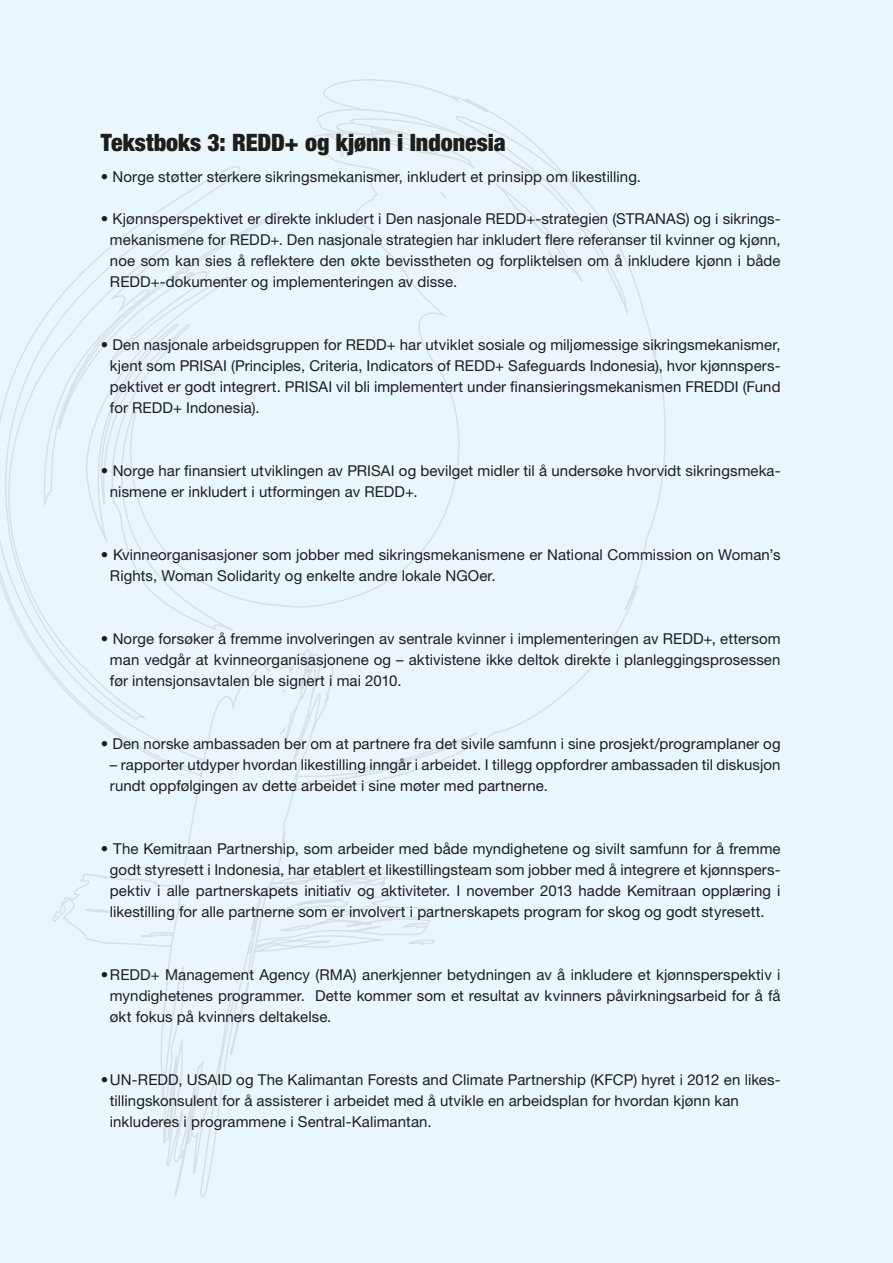
<style>
.page{position:relative;width:893px;height:1263px;background:#e9f6fc}
.page>*{position:absolute;margin:0;border:0;box-sizing:border-box;transform-origin:0 0}
.t1{font:900 condensed 24px "Helvetica Neue LT Std";color:#1d1d1b}
.t2{font:18px "Helvetica Neue";color:#1d1d1b}
.t3{font:15px/21px "Helvetica Neue LT Std";letter-spacing:.005em;color:#1d1d1b}
</style>
<div class="page">
<svg style="left:320px;top:79px;width:178px;height:37px"></svg>
<svg style="left:0;top:116px;width:666px;height:673px"></svg>
<svg style="left:53px;top:872px;width:382px;height:76px"></svg>
<svg style="left:322px;top:650px;width:16px;height:85px"></svg>
<svg style="left:160px;top:649px;width:162px;height:548px"></svg>
<h1 class="t1" style="left:101px;top:128px;width:145px">Tekstboks 3: REDD</h1>
<h1 class="t1" style="left:285px;top:128px;width:223px">+ og kjønn i Indonesia</h1>
<p class="t2" style="left:338px;top:138px;width:15px">w</p>
<p class="t3" style="left:101px;top:165px;width:542px">• Norge støtter sterkere sikringsmekanismer, inkludert et prinsipp om likestilling.</p>
<p class="t3" style="left:110px;top:207px;width:672px;text-align:justify;text-indent:-9px">• Kjønnsperspektivet er direkte inkludert i Den nasjonale REDD+-strategien (STRANAS) og i sikrings&shy;mekanismene for REDD+. Den nasjonale strategien har inkludert flere referanser til kvinner og kjønn, noe som kan sies å reflektere den økte bevisstheten og forpliktelsen om å inkludere kjønn i både REDD+-dokumenter og implementeringen av disse.</p>
<p class="t3" style="left:110px;top:333px;width:672px;text-indent:-9px">• Den nasjonale arbeidsgruppen for REDD+ har utviklet sosiale og miljømessige sikringsmekanismer, kjent som PRISAI</p>
<p class="t3" style="left:110px;top:354px;width:672px;text-indent:121px">(Principles, Criteria, I ndicators of REDD+ Safeguards I ndonesia), hvor kjønnspers&shy;pektivet er godt integrert. PRISAI</p>
<p class="t3" style="left:336px;top:375px;width:386px">vil bli implementert under finansieringsmekanismen FREDDI</p>
<p class="t3" style="left:743px;top:375px;width:39px">(Fund</p>
<p class="t3" style="left:110px;top:396px;width:151px">for REDD+ I ndonesia).</p>
<p class="t3" style="left:110px;top:459px;width:672px;text-indent:-9px">• Norge har finansiert utviklingen av PRISAI og bevilget midler til å undersøke hvorvidt sikringsmeka&shy;nismene er inkludert i utformingen av REDD+.</p>
<p class="t3" style="left:110px;top:543px;width:672px;text-indent:-9px">• Kvinneorganisasjoner som jobber med sikringsmekanismene er National Commission on Woman’s<br>Rights, Woman Solidarity og enkelte andre lokale NGO</p>
<p class="t3" style="left:479px;top:564px;width:18px">er.</p>
<p class="t3" style="left:110px;top:627px;width:672px;text-align:justify;text-indent:-9px">• Norge forsøker å fremme involveringen av sentrale kvinner i implementeringen av REDD+, ettersom man vedgår at kvinneorganisasjonene og – aktivistene ikke deltok direkte i planleggingsprosessen før intensjonsavtalen ble signert i mai 2010.</p>
<p class="t3" style="left:101px;top:732px;width:681px">• Den norske ambassaden ber om at partnere fra det sivile samfunn i sine prosjekt/programplaner og</p>
<p class="t3" style="left:110px;top:753px;width:672px">– rapporter utdyper hvordan likestilling inngår i arbeidet. I tillegg oppfordrer ambassaden til diskusjon rundt oppfølgingen av dette arbeidet i sine møter med partnerne.</p>
<p class="t3" style="left:110px;top:837px;width:672px;text-align:justify;text-indent:-9px">• The Kemitraan Partnership, som arbeider med både myndighetene og sivilt samfunn for å fremme godt styresett i I ndonesia, har etablert et likestillingsteam som jobber med å integrere et kjønnspers&shy;pektiv i alle partnerskapets initiativ og aktiviteter. I november 2013 hadde Kemitraan opplæring i likestilling for alle partnerne som er involvert i partnerskapets program for skog og godt styresett.</p>
<p class="t3" style="left:110px;top:963px;width:672px;text-align:justify;text-indent:-9px">•REDD+ Management Agency (RMA) anerkjenner betydningen av å inkludere et kjønnsperspektiv i myndighetenes programmer. Dette kommer som et resultat av kvinners påvirkningsarbeid for å få økt fokus på kvinners deltakelse.</p>
<p class="t3" style="left:110px;top:1068px;width:672px;text-indent:-9px">•UN-REDD, USAID og The Kalimantan Forests and Climate Partnership (KFCP) hyret i 2012 en likes&shy;tillingskonsulent for å assisterer i arbeidet med å utvikle en arbeidsplan for hvordan kjønn kan inkluderes i programmene i Sentral-Kalimantan.</p>
</div>
